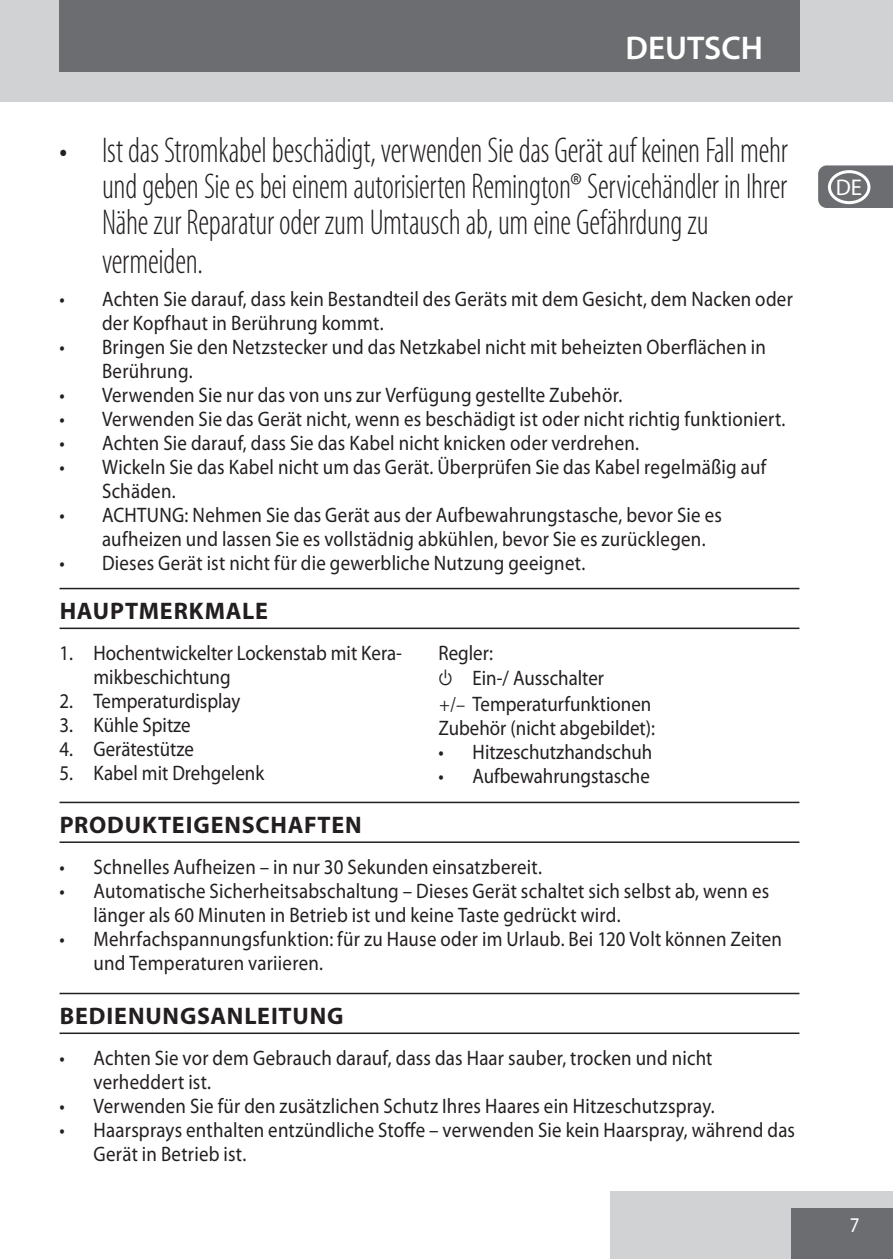
<style>
.page{position:relative;width:893px;height:1259px;background:#fff}
.page>*{position:absolute;margin:0;border:0;box-sizing:border-box;transform-origin:0 0}
.t1{font:300 condensed 36px/36.9px "Myriad Pro";letter-spacing:-.01em;color:#231f20;scale:.9 1}
.t2{font:600 33px "Myriad Pro";color:#fff}
.heading{font:700 24px "Myriad Pro";letter-spacing:.035em;color:#231f20}
.t3{font:22.8px "Myriad Pro";color:#fff}
.Parts{font:21px/24px "Myriad Pro";letter-spacing:.01em;color:#231f20;scale:.9 1}
.t4{font:21px "Myriad Pro";color:#fff;scale:.9 1}
.s1{font-family:"Myriad Dribsn Drabs"}
.s2{font-family:"Minion Pro"}
</style>
<div class="page">
<div style="left:611px;top:1191px;width:282px;height:68px;background:#d1d2d4"></div>
<div style="left:791px;top:1208px;width:102px;height:51px;background:#6c6d70"></div>
<div style="left:0;top:0;width:893px;height:102px;background:#d1d2d4"></div>
<div style="left:59px;top:0;width:740px;height:72px;background:#6c6d70"></div>
<hr style="left:60px;top:588px;width:739px;height:1px;background:#231f20">
<hr style="left:60px;top:627px;width:739px;height:2px;background:#231f20">
<hr style="left:60px;top:801px;width:739px;height:2px;background:#231f20">
<hr style="left:60px;top:841px;width:739px;height:2px;background:#231f20">
<hr style="left:60px;top:992px;width:739px;height:2px;background:#231f20">
<hr style="left:60px;top:1032px;width:739px;height:2px;background:#231f20">
<svg style="left:818px;top:165px;width:75px;height:43px;background:#757679"></svg>
<div style="left:828px;top:128px;width:42px;height:34px;border:3px solid #fff;border-radius:50%"></div>
<div style="left:828px;top:170px;width:42px;height:34px;border:3px solid #fff;border-radius:50%"></div>
<div style="left:828px;top:213px;width:42px;height:34px;border:3px solid #fff;border-radius:50%"></div>
<div style="left:828px;top:255px;width:42px;height:34px;border:3px solid #fff;border-radius:50%"></div>
<div style="left:828px;top:298px;width:42px;height:34px;border:3px solid #fff;border-radius:50%"></div>
<div style="left:828px;top:340px;width:42px;height:34px;border:3px solid #fff;border-radius:50%"></div>
<div style="left:828px;top:383px;width:42px;height:34px;border:3px solid #fff;border-radius:50%"></div>
<div style="left:828px;top:425px;width:42px;height:34px;border:3px solid #fff;border-radius:50%"></div>
<div style="left:828px;top:468px;width:42px;height:34px;border:3px solid #fff;border-radius:50%"></div>
<div style="left:828px;top:510px;width:42px;height:34px;border:3px solid #fff;border-radius:50%"></div>
<div style="left:828px;top:553px;width:42px;height:34px;border:3px solid #fff;border-radius:50%"></div>
<div style="left:828px;top:595px;width:42px;height:34px;border:3px solid #fff;border-radius:50%"></div>
<div style="left:828px;top:638px;width:42px;height:34px;border:3px solid #fff;border-radius:50%"></div>
<div style="left:828px;top:680px;width:42px;height:34px;border:3px solid #fff;border-radius:50%"></div>
<div style="left:828px;top:723px;width:42px;height:34px;border:3px solid #fff;border-radius:50%"></div>
<div style="left:828px;top:765px;width:42px;height:34px;border:3px solid #fff;border-radius:50%"></div>
<div style="left:828px;top:808px;width:42px;height:34px;border:3px solid #fff;border-radius:50%"></div>
<div style="left:828px;top:850px;width:42px;height:34px;border:3px solid #fff;border-radius:50%"></div>
<div style="left:828px;top:893px;width:42px;height:34px;border:3px solid #fff;border-radius:50%"></div>
<div style="left:828px;top:935px;width:42px;height:34px;border:3px solid #fff;border-radius:50%"></div>
<div style="left:828px;top:978px;width:42px;height:34px;border:3px solid #fff;border-radius:50%"></div>
<div style="left:828px;top:1020px;width:42px;height:34px;border:3px solid #fff;border-radius:50%"></div>
<div style="left:828px;top:1063px;width:42px;height:34px;border:3px solid #fff;border-radius:50%"></div>
<div style="left:828px;top:1106px;width:42px;height:34px;border:3px solid #fff;border-radius:50%"></div>
<div style="left:828px;top:1148px;width:42px;height:34px;border:3px solid #fff;border-radius:50%"></div>
<p class="t2" style="left:626px;top:27px;width:139px">DEUTSCH</p>
<p class="t1" style="left:102px;top:133px;width:764px;text-indent:-43px">• Ist das Stromkabel beschädigt, verwenden Sie das Gerät auf keinen Fall mehr und geben Sie es bei einem autorisierten Remington® Servicehändler in Ihrer Nähe zur Reparatur oder zum Umtausch ab, um eine Gefährdung zu vermeiden.</p>
<p class="Parts" style="left:102px;top:286px;width:769px;text-indent:-43px">• Achten Sie darauf, dass kein Bestandteil des Geräts mit dem Gesicht, dem Nacken oder der Kopfhaut in Berührung kommt.</p>
<p class="Parts" style="left:102px;top:334px;width:739px;text-indent:-43px">• Bringen Sie den Netzstecker und das Netzkabel nicht mit beheizten Oberflächen in<br>Berührung.</p>
<p class="Parts" style="left:60px;top:382px;width:627px">• Verwenden Sie nur das von uns zur Verfügung gestellte Zubehör.</p>
<p class="Parts" style="left:60px;top:406px;width:808px">• Verwenden Sie das Gerät nicht, wenn es beschädigt ist oder nicht richtig funktioniert.</p>
<p class="Parts" style="left:60px;top:430px;width:645px">• Achten Sie darauf, dass Sie das Kabel nicht knicken oder verdrehen.</p>
<p class="Parts" style="left:102px;top:454px;width:739px;text-indent:-43px">• Wickeln Sie das Kabel nicht um das Gerät. Überprüfen Sie das Kabel regelmäßig auf<br>Schäden.</p>
<p class="Parts" style="left:102px;top:502px;width:690px;text-indent:-43px">• ACHTUNG: Nehmen Sie das Gerät aus der Aufbewahrungstasche, bevor Sie es aufheizen und lassen Sie es vollstädnig abkühlen, bevor Sie es zurücklegen.</p>
<p class="Parts" style="left:60px;top:550px;width:586px">• Dieses Gerät ist nicht für die gewerbliche Nutzung geeignet.</p>
<p class="heading" style="left:60px;top:595px;width:210px">HAUPTMERKMALE</p>
<p class="Parts" style="left:94px;top:641px;width:344px;text-indent:-34px">1. Hochentwickelter Lockenstab mit Kera&shy;mikbeschichtung</p>
<p class="Parts" style="left:60px;top:689px;width:203px">2. Temperaturdisplay</p>
<p class="Parts" style="left:60px;top:713px;width:147px">3. Kühle Spitze</p>
<p class="Parts" style="left:60px;top:737px;width:151px">4. Gerätestütze</p>
<p class="Parts" style="left:60px;top:761px;width:229px">5. Kabel mit Drehgelenk</p>
<p class="Parts" style="left:438px;top:641px;width:62px">Regler:</p>
<p class="Parts" style="left:438px;top:666px;width:185px"><span class="s1">C</span> Ein-/ Ausschalter</p>
<p class="Parts" style="left:439px;top:691px;width:237px"><span class="s2">+/–</span> Temperaturfunktionen</p>
<p class="Parts" style="left:438px;top:715px;width:242px">Zubehör (nicht abgebildet):</p>
<p class="Parts" style="left:438px;top:739px;width:239px">• Hitzeschutzhandschuh</p>
<p class="Parts" style="left:438px;top:763px;width:236px">• Aufbewahrungstasche</p>
<p class="heading" style="left:60px;top:809px;width:304px">PRODUKTEIGENSCHAFTEN</p>
<p class="Parts" style="left:60px;top:854px;width:538px">• Schnelles Aufheizen – in nur 30 Sekunden einsatzbereit.</p>
<p class="Parts" style="left:94px;top:878px;width:752px;text-indent:-34px">• Automatische Sicherheitsabschaltung – Dieses Gerät schaltet sich selbst ab, wenn es länger als 60 Minuten in Betrieb ist und keine Taste gedrückt wird.</p>
<p class="Parts" style="left:94px;top:926px;width:766px;text-indent:-34px">• Mehrfachspannungsfunktion: für zu Hause oder im Urlaub. Bei 120 Volt können Zeiten und Temperaturen variieren.</p>
<p class="heading" style="left:60px;top:1000px;width:285px">BEDIENUNGSANLEITUNG</p>
<p class="Parts" style="left:94px;top:1045px;width:689px;text-indent:-34px">• Achten Sie vor dem Gebrauch darauf, dass das Haar sauber, trocken und nicht verheddert ist.</p>
<p class="Parts" style="left:60px;top:1093px;width:729px">• Verwenden Sie für den zusätzlichen Schutz Ihres Haares ein Hitzeschutzspray.</p>
<p class="Parts" style="left:94px;top:1117px;width:781px;text-indent:-34px">• Haarsprays enthalten entzündliche Stoffe – verwenden Sie kein Haarspray, während das<br>Gerät in Betrieb ist.</p>
<p class="t3" style="left:836px;top:173px;width:28px">DE</p>
<p class="t4" style="left:850px;top:1212px;width:12px">7</p>
</div>
